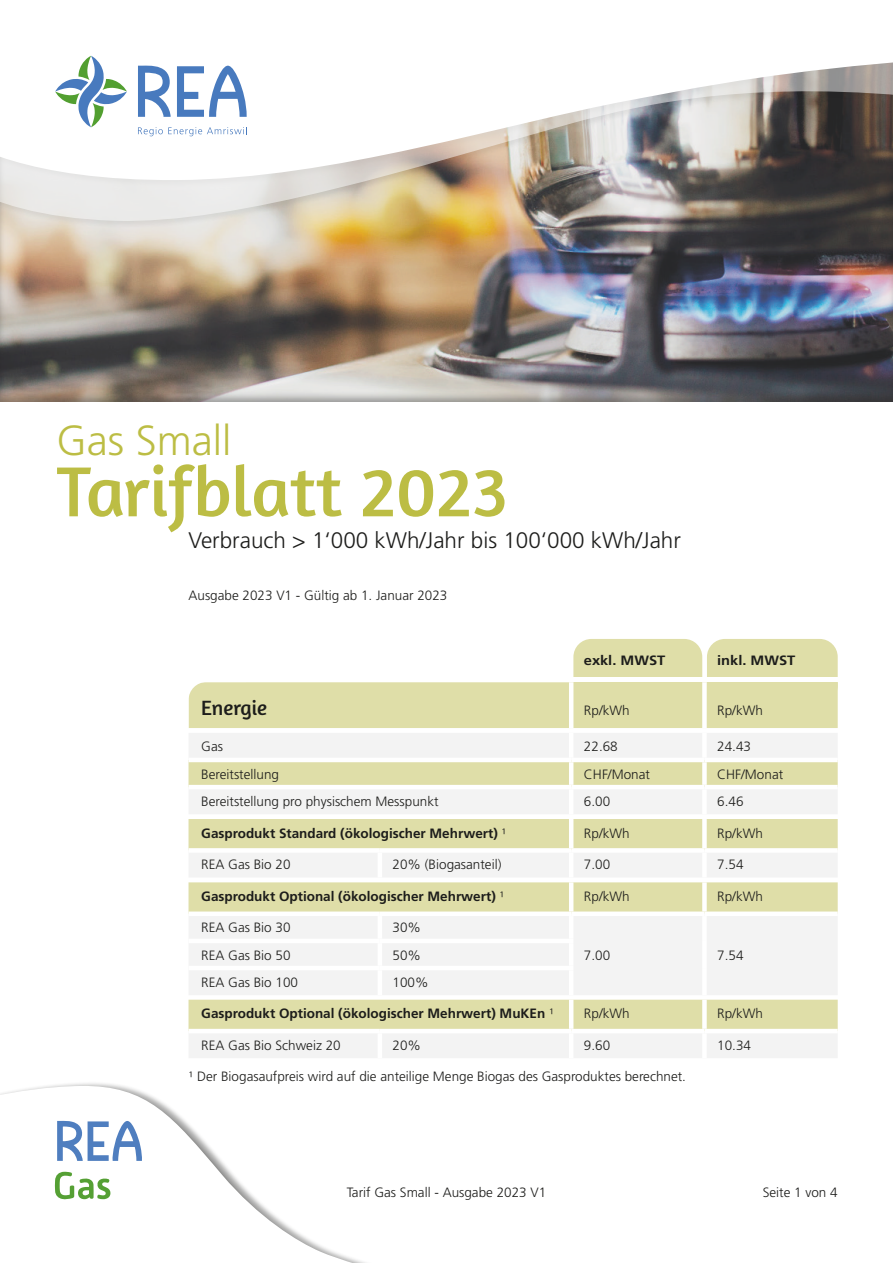
<style>
.page{position:relative;width:893px;height:1263px;background:#fff}
.page>*{position:absolute;margin:0;border:0;box-sizing:border-box;transform-origin:0 0}
.t1{font:72px "Amaranth";color:#bcbd44}
.t2{font:300 42px "Frutiger LT Std";color:#bcbd44}
.t3{font:300 22.5px "Frutiger LT Std";color:#1d1d1b}
.t4{font:21px "Amaranth";color:#1d1d1b}
.t5{font:300 13.5px "Frutiger LT Std";color:#1d1d1b}
.t6{font:700 13.5px "Frutiger LT Std";color:#1d1d1b}
.t7{font:700 13.5px "Frutiger LT Std";color:#1d1d1b;scale:1.09 1}
.s1{font-weight:300}
</style>
<div class="page">
<div style="left:0;top:33px;width:893px;height:370px;background:#1d1d1b;opacity:.5"></div>
<svg style="left:189px;top:1000px;width:649px;height:58px"></svg>
<hr style="left:378px;top:1033px;width:4px;height:25px;background:#fff">
<hr style="left:569px;top:1033px;width:4px;height:25px;background:#fff">
<div style="left:702px;top:1033px;width:5px;height:25px;background:#fff"></div>
<hr style="left:569px;top:1000px;width:4px;height:29px;background:#fff">
<div style="left:702px;top:1000px;width:5px;height:29px;background:#fff"></div>
<hr style="left:189px;top:1029px;width:191px;height:4px;background:#fff">
<hr style="left:380px;top:1029px;width:191px;height:4px;background:#fff">
<hr style="left:571px;top:1029px;width:133px;height:4px;background:#fff">
<hr style="left:704px;top:1029px;width:134px;height:4px;background:#fff">
<svg style="left:188px;top:639px;width:650px;height:275px"></svg>
<div style="left:189px;top:916px;width:648px;height:79px;background:#f3f3f3"></div>
<hr style="left:378px;top:916px;width:4px;height:23px;background:#fff">
<hr style="left:569px;top:916px;width:4px;height:23px;background:#fff">
<div style="left:702px;top:916px;width:5px;height:25px;background:#fff"></div>
<hr style="left:189px;top:939px;width:191px;height:4px;background:#fff">
<hr style="left:380px;top:939px;width:193px;height:4px;background:#fff">
<hr style="left:378px;top:943px;width:4px;height:23px;background:#fff">
<hr style="left:569px;top:943px;width:4px;height:23px;background:#fff">
<div style="left:702px;top:941px;width:5px;height:27px;background:#fff"></div>
<hr style="left:189px;top:966px;width:191px;height:4px;background:#fff">
<hr style="left:380px;top:966px;width:193px;height:4px;background:#fff">
<hr style="left:378px;top:970px;width:4px;height:25px;background:#fff">
<hr style="left:569px;top:970px;width:4px;height:25px;background:#fff">
<div style="left:702px;top:968px;width:5px;height:27px;background:#fff"></div>
<hr style="left:569px;top:882px;width:4px;height:29px;background:#fff">
<div style="left:702px;top:882px;width:5px;height:29px;background:#fff"></div>
<div style="left:189px;top:911px;width:191px;height:5px;background:#fff"></div>
<div style="left:380px;top:911px;width:191px;height:5px;background:#fff"></div>
<div style="left:571px;top:911px;width:133px;height:5px;background:#fff"></div>
<div style="left:704px;top:911px;width:134px;height:5px;background:#fff"></div>
<img style="left:0;top:181px;width:893px;height:43px">
<svg style="left:0;top:33px;width:893px;height:148px"></svg>
<svg style="left:0;top:1085px;width:365px;height:178px"></svg>
<svg style="left:55px;top:56px;width:72px;height:71px"></svg>
<svg style="left:138px;top:127px;width:109px;height:9px"></svg>
<svg style="left:138px;top:65px;width:33px;height:52px"></svg>
<svg style="left:177px;top:66px;width:70px;height:51px"></svg>
<svg style="left:57px;top:1121px;width:85px;height:40px"></svg>
<svg style="left:55px;top:1172px;width:56px;height:27px"></svg>
<p class="t2" style="left:56px;top:416px;width:176px">Gas Small</p>
<p class="t1" style="left:56px;top:449px;width:453px">Tarifblatt 2023</p>
<p class="t3" style="left:189px;top:527px;width:494px">Verbrauch &gt; 1‘000 kWh/Jahr bis 100‘000 kWh/Jahr</p>
<p class="t5" style="left:189px;top:588px;width:260px">Ausgabe 2023 V1 - Gültig ab 1. Januar 2023</p>
<p class="t7" style="left:584px;top:652px;width:76px">exkl. MWST</p>
<p class="t7" style="left:717px;top:652px;width:73px">inkl. MWST</p>
<p class="t4" style="left:201px;top:696px;width:67px">Energie</p>
<p class="t5" style="left:584px;top:703px;width:47px">Rp/kWh</p>
<p class="t5" style="left:717px;top:703px;width:47px">Rp/kWh</p>
<p class="t5" style="left:201px;top:739px;width:23px">Gas</p>
<p class="t5" style="left:584px;top:739px;width:35px">22.68</p>
<p class="t5" style="left:717px;top:739px;width:35px">24.43</p>
<p class="t5" style="left:201px;top:766px;width:79px">Bereitstellung</p>
<p class="t5" style="left:584px;top:766px;width:68px">CHF/Monat</p>
<p class="t5" style="left:717px;top:766px;width:68px">CHF/Monat</p>
<p class="t5" style="left:201px;top:793px;width:239px">Bereitstellung pro physischem Messpunkt</p>
<p class="t5" style="left:584px;top:793px;width:28px">6.00</p>
<p class="t5" style="left:717px;top:793px;width:28px">6.46</p>
<p class="t6" style="left:201px;top:825px;width:307px">Gasprodukt Standard (ökologischer Mehrwert) <span class="s1">¹</span></p>
<p class="t5" style="left:584px;top:825px;width:47px">Rp/kWh</p>
<p class="t5" style="left:717px;top:825px;width:47px">Rp/kWh</p>
<p class="t5" style="left:201px;top:857px;width:91px">REA Gas Bio 20</p>
<p class="t5" style="left:393px;top:857px;width:110px">20% (Biogasanteil)</p>
<p class="t5" style="left:584px;top:857px;width:28px">7.00</p>
<p class="t5" style="left:717px;top:857px;width:28px">7.54</p>
<p class="t6" style="left:201px;top:888px;width:305px">Gasprodukt Optional (ökologischer Mehrwert) <span class="s1">¹</span></p>
<p class="t5" style="left:584px;top:889px;width:47px">Rp/kWh</p>
<p class="t5" style="left:717px;top:889px;width:47px">Rp/kWh</p>
<p class="t5" style="left:201px;top:920px;width:91px">REA Gas Bio 30</p>
<p class="t5" style="left:393px;top:920px;width:30px">30%</p>
<p class="t5" style="left:201px;top:947px;width:91px">REA Gas Bio 50</p>
<p class="t5" style="left:393px;top:947px;width:30px">50%</p>
<p class="t5" style="left:584px;top:947px;width:28px">7.00</p>
<p class="t5" style="left:717px;top:947px;width:28px">7.54</p>
<p class="t5" style="left:201px;top:974px;width:98px">REA Gas Bio 100</p>
<p class="t5" style="left:393px;top:974px;width:38px">100%</p>
<p class="t6" style="left:201px;top:1006px;width:354px">Gasprodukt Optional (ökologischer Mehrwert) MuKEn <span class="s1">¹</span></p>
<p class="t5" style="left:584px;top:1006px;width:47px">Rp/kWh</p>
<p class="t5" style="left:717px;top:1006px;width:47px">Rp/kWh</p>
<p class="t5" style="left:201px;top:1037px;width:141px">REA Gas Bio Schweiz 20</p>
<p class="t5" style="left:393px;top:1037px;width:30px">20%</p>
<p class="t5" style="left:584px;top:1037px;width:28px">9.60</p>
<p class="t5" style="left:717px;top:1037px;width:35px">10.34</p>
<p class="t5" style="left:189px;top:1068px;width:499px">¹ Der Biogasaufpreis wird auf die anteilige Menge Biogas des Gasproduktes berechnet.</p>
<p class="t5" style="left:347px;top:1184px;width:201px">Tarif Gas Small - Ausgabe 2023 V1</p>
<p class="t5" style="left:763px;top:1184px;width:77px">Seite 1 von 4</p>
</div>
